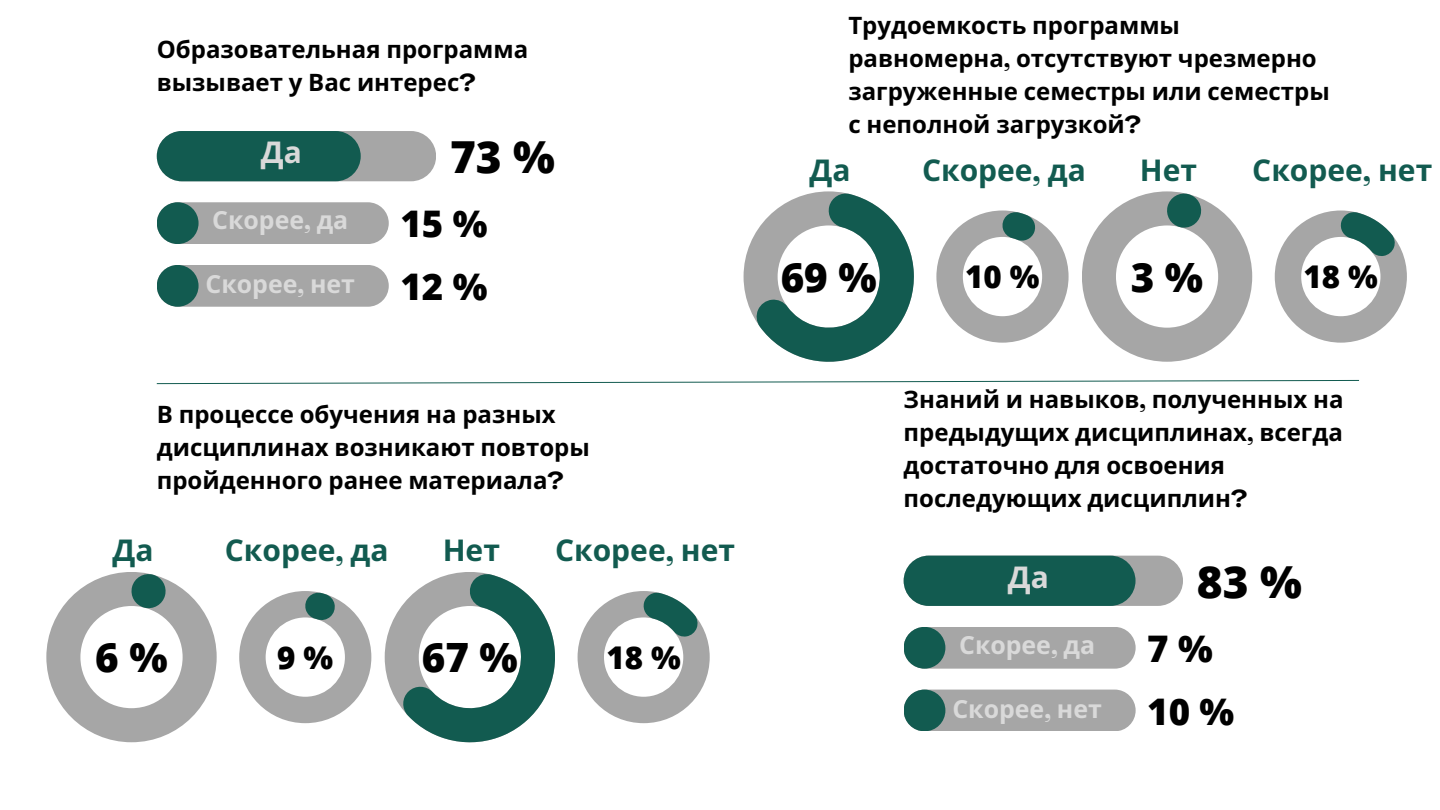
<style>
.page{position:relative;width:1440px;height:810px;background:#fff}
.page>*{position:absolute;margin:0;border:0;box-sizing:border-box;transform-origin:0 0}
.t1{font:800 44.1px "Open Sans";color:#000}
.t2{font:800 40.4px "Open Sans";color:#000}
.t3{font:800 36.7px "Open Sans";color:#000}
.t4{font:800 31.3px "Open Sans";color:#000}
.t5{font:700 30px "Noto Sans";color:#125b50}
.t6{font:700 30px "Noto Sans";color:#d9d9d9}
.t7{font:700 24.9px "Noto Sans";color:#d9d9d9}
.t8{font:700 24px/33px "Noto Sans";color:#000}
.s1{font-family:"Agrandir";font-stretch:expanded}
</style>
<div class="page">
<svg style="left:156px;top:380px;width:1204px;height:4px"></svg>
<svg style="left:744px;top:191px;width:170px;height:171px"></svg>
<svg style="left:936px;top:210px;width:133px;height:133px"></svg>
<div style="left:157px;top:131px;width:279px;height:50px;background:#a6a6a6;border-radius:25px"></div>
<div style="left:157px;top:131px;width:204px;height:50px;background:#125b50;border-radius:25px"></div>
<div style="left:157px;top:202px;width:232px;height:42px;background:#a6a6a6;border-radius:21px"></div>
<div style="left:157px;top:202px;width:42px;height:42px;background:#125b50;border-radius:50%"></div>
<div style="left:157px;top:265px;width:232px;height:42px;background:#a6a6a6;border-radius:21px"></div>
<div style="left:157px;top:265px;width:42px;height:42px;background:#125b50;border-radius:50%"></div>
<svg style="left:1082px;top:191px;width:170px;height:171px"></svg>
<svg style="left:1275px;top:210px;width:132px;height:133px"></svg>
<svg style="left:46px;top:572px;width:171px;height:170px"></svg>
<svg style="left:239px;top:591px;width:132px;height:132px"></svg>
<svg style="left:385px;top:572px;width:170px;height:170px"></svg>
<svg style="left:578px;top:591px;width:132px;height:132px"></svg>
<div style="left:904px;top:556px;width:279px;height:50px;background:#a6a6a6;border-radius:25px"></div>
<div style="left:904px;top:556px;width:232px;height:50px;background:#125b50;border-radius:25px"></div>
<div style="left:904px;top:627px;width:232px;height:42px;background:#a6a6a6;border-radius:21px"></div>
<div style="left:904px;top:627px;width:41px;height:42px;background:#125b50;border-radius:50%"></div>
<div style="left:904px;top:690px;width:232px;height:41px;background:#a6a6a6;border-radius:21px"></div>
<div style="left:904px;top:690px;width:41px;height:41px;background:#125b50;border-radius:50%"></div>
<p class="t8" style="left:157px;top:32px;width:373px">Образовательная программа вызывает у Вас интерес<span class="s1">?</span></p>
<p class="t6" style="left:261px;top:131px;width:43px">Да</p>
<p class="t1" style="left:450px;top:126px;width:106px">73 %</p>
<p class="t8" style="left:848px;top:8px;width:483px">Трудоемкость программы равномерна<span class="s1">,</span> отсутствуют чрезмерно загруженные семестры или семестры с неполной загрузкой<span class="s1">?</span></p>
<p class="t5" style="left:810px;top:149px;width:43px">Да</p>
<p class="t5" style="left:922px;top:149px;width:165px">Скорее<span class="s1">,</span> да</p>
<p class="t5" style="left:1140px;top:149px;width:59px">Нет</p>
<p class="t5" style="left:1252px;top:149px;width:181px">Скорее<span class="s1">,</span> нет</p>
<p class="t7" style="left:212px;top:202px;width:138px">Скорее<span class="s1">,</span> да</p>
<p class="t3" style="left:400px;top:198px;width:89px">15 %</p>
<p class="t7" style="left:206px;top:267px;width:151px">Скорее<span class="s1">,</span> нет</p>
<p class="t3" style="left:400px;top:261px;width:89px">12 %</p>
<p class="t2" style="left:1131px;top:249px;width:74px">3 %</p>
<p class="t4" style="left:1304px;top:255px;width:76px">18 %</p>
<p class="t2" style="left:781px;top:249px;width:97px">69 %</p>
<p class="t4" style="left:965px;top:255px;width:76px">10 %</p>
<p class="t8" style="left:157px;top:397px;width:435px">В процессе обучения на разных дисциплинах возникают повторы пройденного ранее материала<span class="s1">?</span></p>
<p class="t5" style="left:112px;top:529px;width:43px">Да</p>
<p class="t5" style="left:225px;top:529px;width:165px">Скорее<span class="s1">,</span> да</p>
<p class="t2" style="left:95px;top:629px;width:74px">6 %</p>
<p class="t4" style="left:277px;top:636px;width:58px">9 %</p>
<p class="t5" style="left:443px;top:529px;width:59px">Нет</p>
<p class="t5" style="left:555px;top:529px;width:181px">Скорее<span class="s1">,</span> нет</p>
<p class="t2" style="left:422px;top:629px;width:97px">67 %</p>
<p class="t4" style="left:606px;top:636px;width:76px">18 %</p>
<p class="t8" style="left:904px;top:382px;width:441px">Знаний и навыков<span class="s1">,</span> полученных на предыдущих дисциплинах<span class="s1">,</span> всегда достаточно для освоения последующих дисциплин<span class="s1">?</span></p>
<p class="t6" style="left:1008px;top:556px;width:43px">Да</p>
<p class="t1" style="left:1197px;top:551px;width:106px">83 %</p>
<p class="t7" style="left:959px;top:627px;width:138px">Скорее<span class="s1">,</span> да</p>
<p class="t3" style="left:1147px;top:623px;width:67px">7 %</p>
<p class="t7" style="left:952px;top:691px;width:151px">Скорее<span class="s1">,</span> нет</p>
<p class="t3" style="left:1147px;top:685px;width:89px">10 %</p>
</div>
